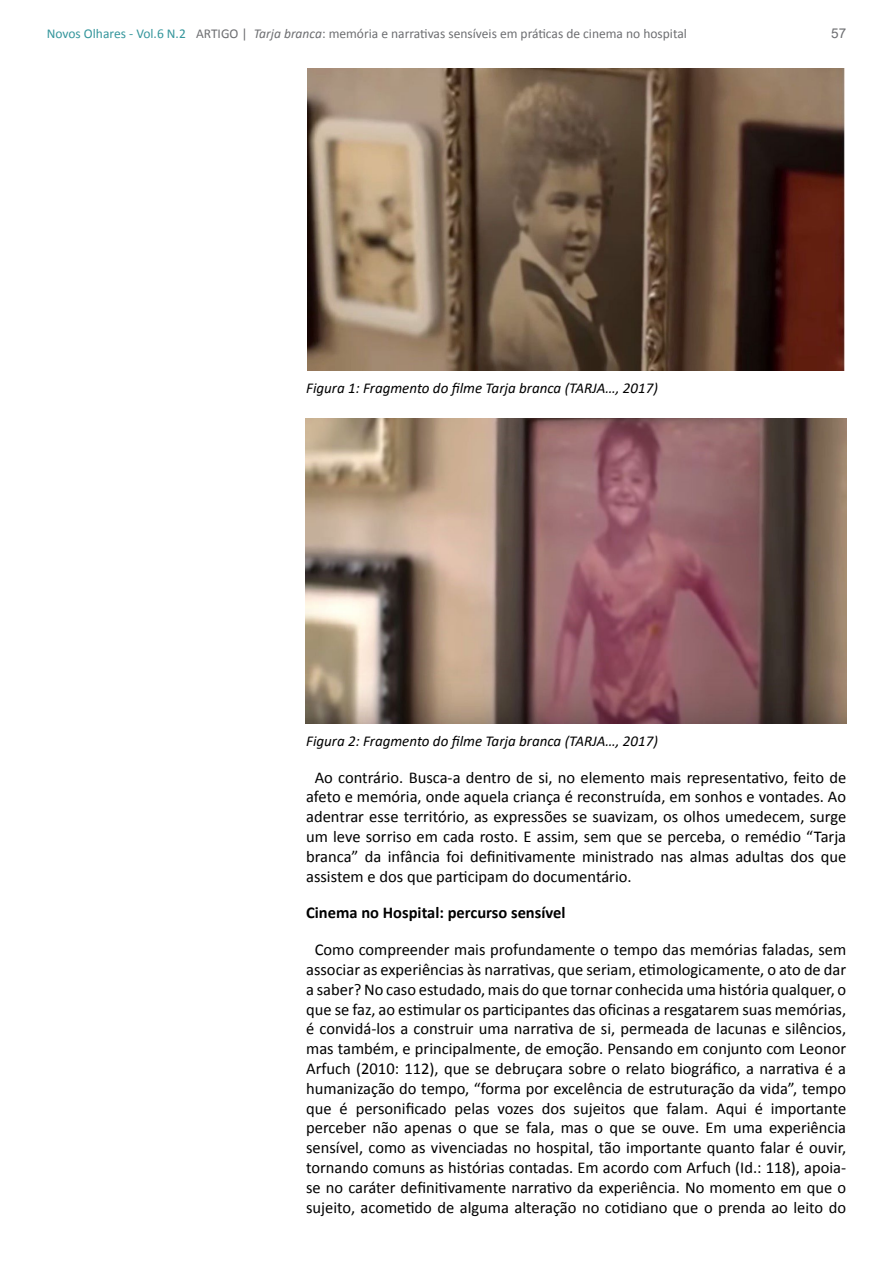
<style>
.page{position:relative;width:893px;height:1263px;background:#fff}
.page>*{position:absolute;margin:0;border:0;box-sizing:border-box;transform-origin:0 0}
.t1{font:16.5px/19.8px "Calibri";color:#000;text-align:justify}
.t2{font:700 16.5px "Calibri";color:#000}
.t3{font:italic 15px "Calibri";color:#000}
.t4{font:13.5px "Calibri";color:#6d6e71}
.t5{font:13.5px "Arial";color:#6d6e71}
.s1{color:#35969c}
.s2{font-style:italic}
</style>
<div class="page">
<img style="left:308px;top:68px;width:536px;height:302px">
<img style="left:306px;top:418px;width:540px;height:305px">
<p class="t4" style="left:47px;top:25px;width:642px"><span class="s1">Novos Olhares - Vol.6 N.2</span> ARTIGO | <span class="s2">Tarja branca</span>: memória e narrativas sensíveis em práticas de cinema no hospital</p>
<p class="t5" style="left:831px;top:24px;width:17px">57</p>
<p class="t3" style="left:306px;top:377px;width:353px">Figura 1: Fragmento do filme Tarja branca (TARJA…, 2017)</p>
<p class="t3" style="left:306px;top:730px;width:353px">Figura 2: Fragmento do filme Tarja branca (TARJA…, 2017)</p>
<p class="t1" style="left:306px;top:767px;width:542px;text-indent:8px">Ao contrário. Busca-a dentro de si, no elemento mais representativo, feito de afeto e memória, onde aquela criança é reconstruída, em sonhos e vontades. Ao adentrar esse território, as expressões se suavizam, os olhos umedecem, surge um leve sorriso em cada rosto. E assim, sem que se perceba, o remédio “Tarja branca” da infância foi definitivamente ministrado nas almas adultas dos que assistem e dos que participam do documentário.</p>
<p class="t2" style="left:306px;top:901px;width:261px">Cinema no Hospital: percurso sensível</p>
<p class="t1" style="left:306px;top:940px;width:542px;text-align:center">Como compreender mais profundamente o tempo das memórias faladas, sem associar as experiências às narrativas, que seriam, etimologicamente, o ato de dar a saber? No caso estudado, mais do que tornar conhecida uma história qualquer, o que se faz, ao estimular os participantes das oficinas a resgatarem suas memórias, é convidá-los a construir uma narrativa de si, permeada de lacunas e silêncios, mas também, e principalmente, de emoção. Pensando em conjunto com Leonor Arfuch (2010: 112), que se debruçara sobre o relato biográfico, a narrativa é a humanização do tempo, “forma por excelência de estruturação da vida”, tempo que é personificado pelas vozes dos sujeitos que falam. Aqui é importante perceber não apenas o que se fala, mas o que se ouve. Em uma experiência sensível, como as vivenciadas no hospital, tão importante quanto falar é ouvir, tornando comuns as histórias contadas. Em acordo com Arfuch (Id.: 118), apoia&shy;se no caráter definitivamente narrativo da experiência. No momento em que o sujeito, acometido de alguma alteração no cotidiano que o prenda ao leito do</p>
</div>
